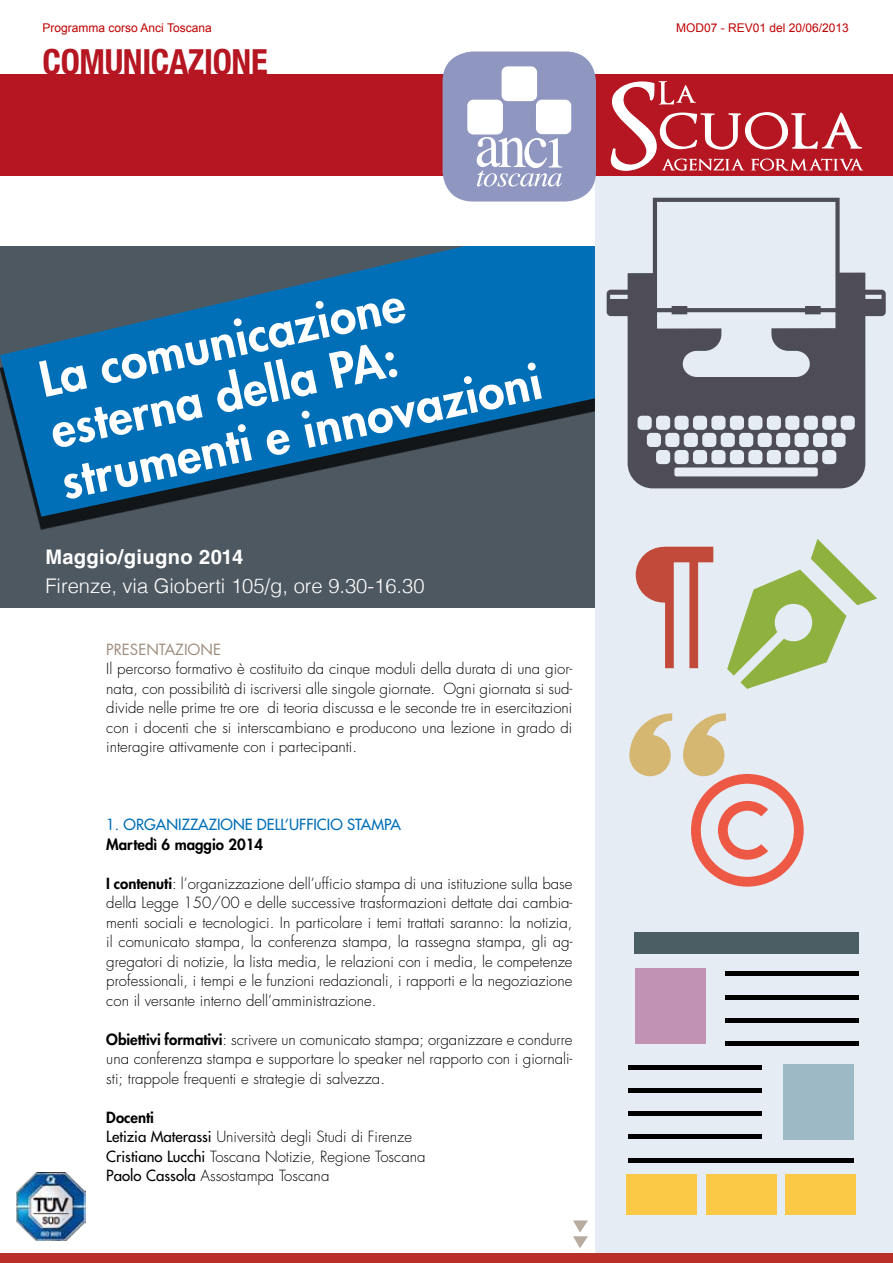
<style>
.page{position:relative;width:893px;height:1263px;background:#fff}
.page>*{position:absolute;margin:0;border:0;box-sizing:border-box;transform-origin:0 0}
.t1{font:800 47.55px/52.2px "Futura Std";color:#fff}
.t2{font:700 condensed 34.5px "Helvetica Neue";letter-spacing:-.01em;color:#b51621}
.t3{font:300 20.1px "Helvetica";color:#fff}
.t4{font:700 20.1px "Helvetica LT Std";letter-spacing:.02em;color:#fff}
.t5{font:300 15px/19.5px "Futura Std";color:#000;text-align:justify}
.t6{font:500 15px "Futura Std";color:#006fb7}
.t7{font:800 15px "Futura Std";color:#000}
.t8{font:15px "Futura Std";color:#9d8c7c}
.t9{font:12px "Arial";color:#c00000}
.s1{font-weight:800}
.s2{font-weight:500}
</style>
<div class="page">
<div style="left:0;top:246px;width:595px;height:361px;background:#4e5861"></div>
<div style="left:0;top:259px;width:595px;height:271px;background:#000;opacity:.75"></div>
<svg style="left:0;top:246px;width:595px;height:271px;fill:#006fb7"></svg>
<div style="left:595px;top:176px;width:298px;height:1087px;background:#e5ecf4"></div>
<div style="left:0;top:1254px;width:893px;height:9px;background:#ba2f28"></div>
<div style="left:0;top:74px;width:893px;height:101px;background:#b51621"></div>
<div style="left:443px;top:51px;width:153px;height:151px;background:#8f96c0;border-radius:30px"></div>
<div style="left:467px;top:100px;width:36px;height:34px;background:#fff;border-radius:6px"></div>
<div style="left:502px;top:66px;width:35px;height:35px;background:#fff;border-radius:6px"></div>
<div style="left:536px;top:100px;width:35px;height:34px;background:#fff;border-radius:6px"></div>
<svg style="left:477px;top:137px;width:85px;height:50px"></svg>
<svg style="left:611px;top:81px;width:252px;height:90px"></svg>
<svg style="left:573px;top:1220px;width:15px;height:28px"></svg>
<img style="left:17px;top:1172px;width:68px;height:69px">
<svg style="left:607px;top:198px;width:279px;height:290px"></svg>
<svg style="left:636px;top:547px;width:77px;height:121px"></svg>
<svg style="left:727px;top:539px;width:150px;height:150px"></svg>
<svg style="left:629px;top:713px;width:43px;height:63px"></svg>
<svg style="left:683px;top:713px;width:121px;height:174px"></svg>
<div style="left:635px;top:968px;width:70px;height:76px;background:#c192b4"></div>
<div style="left:725px;top:971px;width:134px;height:5px;background:#000"></div>
<hr style="left:725px;top:995px;width:134px;height:4px;background:#000">
<div style="left:725px;top:1018px;width:134px;height:5px;background:#000"></div>
<div style="left:725px;top:1041px;width:134px;height:5px;background:#000"></div>
<hr style="left:628px;top:1065px;width:134px;height:4px;background:#000">
<div style="left:628px;top:1088px;width:134px;height:5px;background:#000"></div>
<div style="left:628px;top:1111px;width:134px;height:5px;background:#000"></div>
<div style="left:628px;top:1134px;width:134px;height:5px;background:#000"></div>
<hr style="left:628px;top:1158px;width:226px;height:4px;background:#000">
<div style="left:626px;top:1175px;width:71px;height:40px;background:#fbc946"></div>
<div style="left:706px;top:1175px;width:70px;height:40px;background:#fbc946"></div>
<div style="left:785px;top:1175px;width:71px;height:40px;background:#fbc946"></div>
<div style="left:635px;top:932px;width:224px;height:21px;background:#4b5e64"></div>
<div style="left:783px;top:1064px;width:71px;height:75px;background:#9db9c5"></div>
<p class="t9" style="left:43px;top:21px;width:171px">Programma corso Anci Toscana</p>
<p class="t9" style="left:676px;top:21px;width:174px">MOD07 - REV01 del 20/06/2013</p>
<h2 class="t2" style="left:43px;top:33px;width:227px">COMUNICAZIONE</h2>
<h1 class="t1" style="left:35px;top:355px;width:491px;rotate:-12deg">La comunicazione esterna della Pa: strumenti e innovazioni</h1>
<h3 class="t4" style="left:45px;top:545px;width:200px">Maggio/giugno 2014</h3>
<h3 class="t3" style="left:45px;top:569px;width:381px">Firenze, via Gioberti 105/g, ore 9.30-16.30</h3>
<p class="t8" style="left:106px;top:639px;width:116px">PRESENTAZIONE</p>
<p class="t5" style="left:106px;top:659px;width:468px">Il percorso formativo è costituito da cinque moduli della durata di una gior&shy;nata, con possibilità di iscriversi alle singole giornate. Ogni giornata si sud&shy;divide nelle prime tre ore di teoria discussa e le seconde tre in esercitazioni con i docenti che si interscambiano e producono una lezione in grado di interagire attivamente con i partecipanti.</p>
<p class="t6" style="left:106px;top:815px;width:296px">1. ORGANIZZAZIONE DELL’UFFICIO STAMPA</p>
<p class="t7" style="left:106px;top:834px;width:158px">Martedì 6 maggio 2014</p>
<p class="t5" style="left:106px;top:874px;width:468px"><span class="s1">I contenuti</span>: l’organizzazione dell’ufficio stampa di una istituzione sulla base della Legge 150/00 e delle successive trasformazioni dettate dai cambia&shy;menti sociali e tecnologici. In particolare i temi trattati saranno: la notizia, il comunicato stampa, la conferenza stampa, la rassegna stampa, gli ag&shy;gregatori di notizie, la lista media, le relazioni con i media, le competenze professionali, i tempi e le funzioni redazionali, i rapporti e la negoziazione con il versante interno dell’amministrazione.</p>
<p class="t5" style="left:106px;top:1030px;width:468px"><span class="s1">Obiettivi formativi</span>: scrivere un comunicato stampa; organizzare e condurre una conferenza stampa e supportare lo speaker nel rapporto con i giornali&shy;sti; trappole frequenti e strategie di salvezza.</p>
<p class="t5" style="left:106px;top:1108px;width:321px;text-align:left"><span class="s1">Docenti<br></span><span class="s2">Letizia Materassi</span> Università degli Studi di Firenze <span class="s2">Cristiano Lucchi</span> Toscana Notizie, Regione Toscana <span class="s2">Paolo Cassola</span> Assostampa Toscana</p>
</div>
